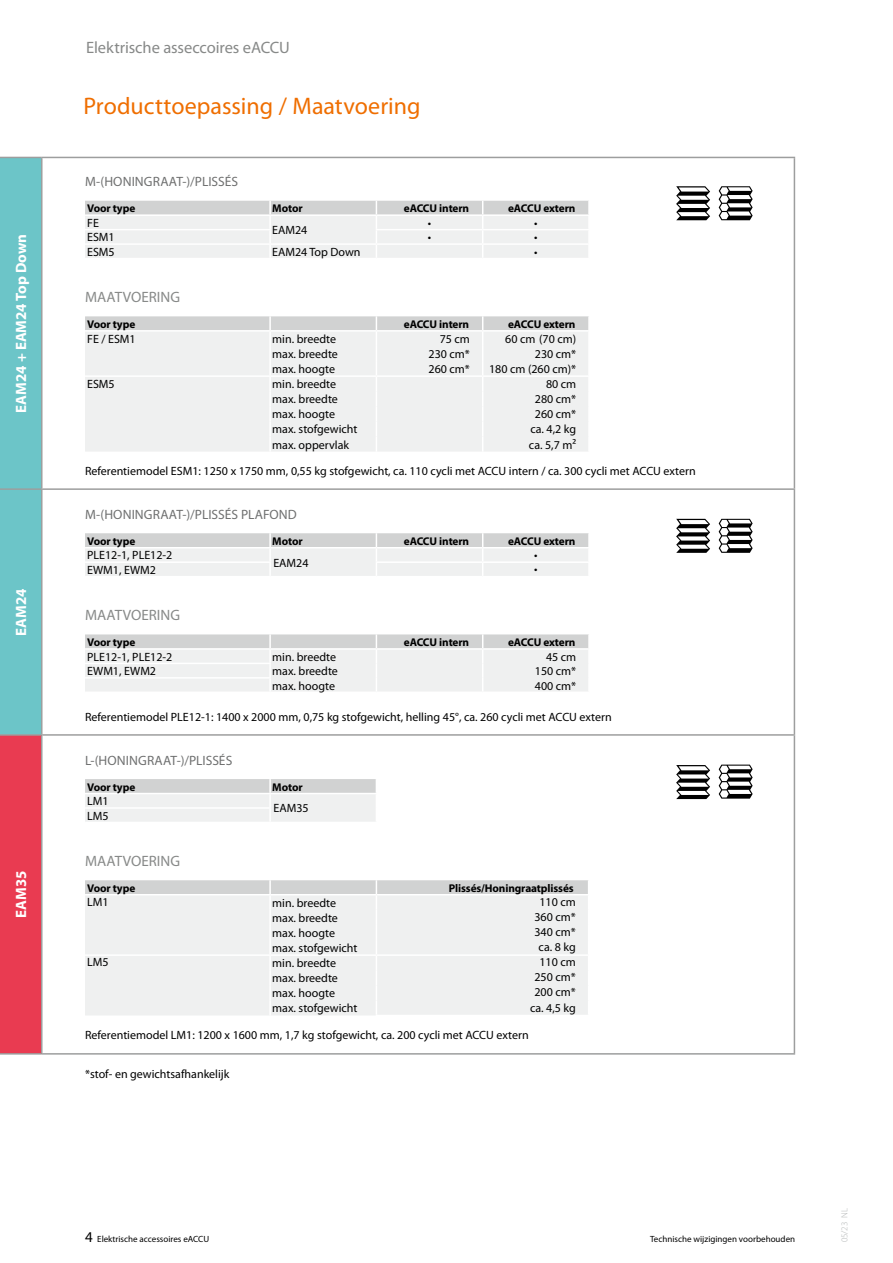
<style>
.page{position:relative;width:893px;height:1263px;background:#fff}
.page>*{position:absolute;margin:0;border:0;box-sizing:border-box;transform-origin:0 0}
.t1{font:24px "Myriad Pro";color:#ef6e00}
.t2{font:16.5px "Myriad Pro";letter-spacing:-.005em;color:#878988}
.t3{font:15px "Myriad Pro";letter-spacing:.005em;color:#878988}
.t4{font:700 15px "Myriad Pro";color:#fff}
.t5{font:13.5px "Myriad Pro";letter-spacing:.005em;color:#6f7070}
.t6{font:12px "Myriad Pro";color:#000}
.t7{font:700 11.25px "Myriad Pro";letter-spacing:-.01em;color:#000}
.t8{font:9px "Myriad Pro";color:#000}
.t9{font:300 9px "Myriad Pro";color:#b1b4b4}
.s1{font-size:15px}
</style>
<div class="page">
<div style="left:0;top:158px;width:41px;height:576px;background:#6cc5c8"></div>
<div style="left:0;top:735px;width:42px;height:319px;background:#e93b51"></div>
<hr style="left:0;top:157px;width:42px;height:1px;background:#9d9e9e">
<hr style="left:42px;top:157px;width:753px;height:1px;background:#9d9e9e">
<hr style="left:0;top:488px;width:42px;height:2px;background:#9d9e9e">
<hr style="left:42px;top:488px;width:753px;height:2px;background:#9d9e9e">
<hr style="left:0;top:734px;width:42px;height:2px;background:#9d9e9e">
<hr style="left:42px;top:734px;width:753px;height:2px;background:#9d9e9e">
<hr style="left:0;top:1053px;width:42px;height:1px;background:#9d9e9e">
<hr style="left:42px;top:1053px;width:753px;height:1px;background:#9d9e9e">
<hr style="left:794px;top:158px;width:1px;height:330px;background:#9d9e9e">
<hr style="left:794px;top:490px;width:1px;height:244px;background:#9d9e9e">
<hr style="left:794px;top:736px;width:1px;height:317px;background:#9d9e9e">
<hr style="left:41px;top:158px;width:2px;height:330px;background:#9d9e9e">
<hr style="left:41px;top:490px;width:2px;height:244px;background:#9d9e9e">
<hr style="left:41px;top:736px;width:2px;height:317px;background:#9d9e9e">
<svg style="left:676px;top:186px;width:34px;height:34px"></svg>
<svg style="left:676px;top:519px;width:34px;height:34px"></svg>
<svg style="left:676px;top:765px;width:34px;height:34px"></svg>
<svg style="left:719px;top:186px;width:34px;height:34px"></svg>
<svg style="left:719px;top:519px;width:34px;height:34px"></svg>
<svg style="left:719px;top:765px;width:34px;height:34px"></svg>
<svg style="left:85px;top:201px;width:504px;height:57px"></svg>
<svg style="left:85px;top:316px;width:504px;height:135px"></svg>
<hr style="left:85px;top:375px;width:185px;height:2px;background:#fff">
<hr style="left:270px;top:375px;width:106px;height:2px;background:#fff">
<hr style="left:376px;top:375px;width:107px;height:2px;background:#fff">
<hr style="left:483px;top:375px;width:107px;height:2px;background:#fff">
<svg style="left:85px;top:533px;width:504px;height:43px"></svg>
<svg style="left:85px;top:779px;width:291px;height:43px"></svg>
<svg style="left:85px;top:634px;width:504px;height:57px"></svg>
<svg style="left:85px;top:880px;width:503px;height:135px"></svg>
<p class="t4" style="left:11px;top:413px;width:180px;rotate:-90deg">EAM24 + EAM24 Top Down</p>
<p class="t4" style="left:11px;top:636px;width:49px;rotate:-90deg">EAM24</p>
<p class="t4" style="left:11px;top:918px;width:49px;rotate:-90deg">EAM35</p>
<h2 class="t2" style="left:86px;top:37px;width:205px">Elektrische asseccoires eACCU</h2>
<h1 class="t1" style="left:83px;top:91px;width:339px">Producttoepassing / Maatvoering</h1>
<p class="t5" style="left:85px;top:173px;width:155px">M-(HONINGRAAT-)/PLISSÉS</p>
<p class="t7" style="left:87px;top:201px;width:50px">Voor type</p>
<p class="t7" style="left:272px;top:201px;width:32px">Motor</p>
<p class="t7" style="left:404px;top:201px;width:67px">eACCU intern</p>
<p class="t7" style="left:508px;top:201px;width:69px">eACCU extern</p>
<p class="t6" style="left:87px;top:215px;width:13px">FE</p>
<p class="t6" style="left:272px;top:223px;width:37px">EAM24</p>
<p class="t6" style="left:428px;top:215px;width:5px">•</p>
<p class="t6" style="left:534px;top:215px;width:5px">•</p>
<p class="t6" style="left:87px;top:230px;width:29px">ESM1</p>
<p class="t6" style="left:428px;top:230px;width:5px">•</p>
<p class="t6" style="left:534px;top:230px;width:5px">•</p>
<p class="t6" style="left:87px;top:244px;width:29px">ESM5</p>
<p class="t6" style="left:272px;top:244px;width:90px">EAM24 Top Down</p>
<p class="t6" style="left:534px;top:244px;width:5px">•</p>
<p class="t3" style="left:85px;top:288px;width:97px">MAATVOERING</p>
<p class="t7" style="left:87px;top:317px;width:50px">Voor type</p>
<p class="t7" style="left:404px;top:317px;width:67px">eACCU intern</p>
<p class="t7" style="left:508px;top:317px;width:69px">eACCU extern</p>
<p class="t6" style="left:87px;top:331px;width:50px">FE / ESM1</p>
<p class="t6" style="left:272px;top:331px;width:65px">min. breedte</p>
<p class="t6" style="left:440px;top:331px;width:32px">75 cm</p>
<p class="t6" style="left:505px;top:331px;width:73px">60 cm (70 cm)</p>
<p class="t6" style="left:272px;top:347px;width:67px">max. breedte</p>
<p class="t6" style="left:429px;top:347px;width:43px">230 cm*</p>
<p class="t6" style="left:535px;top:347px;width:43px">230 cm*</p>
<p class="t6" style="left:272px;top:362px;width:64px">max. hoogte</p>
<p class="t6" style="left:429px;top:362px;width:43px">260 cm*</p>
<p class="t6" style="left:489px;top:362px;width:89px">180 cm (260 cm)*</p>
<p class="t6" style="left:87px;top:377px;width:29px">ESM5</p>
<p class="t6" style="left:272px;top:377px;width:65px">min. breedte</p>
<p class="t6" style="left:546px;top:377px;width:32px">80 cm</p>
<p class="t6" style="left:272px;top:392px;width:67px">max. breedte</p>
<p class="t6" style="left:535px;top:392px;width:43px">280 cm*</p>
<p class="t6" style="left:272px;top:407px;width:64px">max. hoogte</p>
<p class="t6" style="left:535px;top:407px;width:43px">260 cm*</p>
<p class="t6" style="left:272px;top:422px;width:87px">max. stofgewicht</p>
<p class="t6" style="left:530px;top:422px;width:47px">ca. 4,2 kg</p>
<p class="t6" style="left:272px;top:437px;width:78px">max. oppervlak</p>
<p class="t6" style="left:529px;top:437px;width:49px">ca. 5,7 m²</p>
<p class="t6" style="left:85px;top:464px;width:612px">Referentiemodel ESM1: 1250 x 1750 mm, 0,55 kg stofgewicht, ca. 110 cycli met ACCU intern / ca. 300 cycli met ACCU extern</p>
<p class="t5" style="left:85px;top:506px;width:213px">M-(HONINGRAAT-)/PLISSÉS PLAFOND</p>
<p class="t7" style="left:87px;top:534px;width:50px">Voor type</p>
<p class="t7" style="left:272px;top:534px;width:32px">Motor</p>
<p class="t7" style="left:404px;top:534px;width:67px">eACCU intern</p>
<p class="t7" style="left:508px;top:534px;width:69px">eACCU extern</p>
<p class="t6" style="left:87px;top:548px;width:87px">PLE12-1, PLE12-2</p>
<p class="t6" style="left:273px;top:555px;width:37px">EAM24</p>
<p class="t6" style="left:534px;top:547px;width:5px">•</p>
<p class="t6" style="left:87px;top:562px;width:70px">EWM1, EWM2</p>
<p class="t6" style="left:534px;top:562px;width:5px">•</p>
<p class="t3" style="left:85px;top:606px;width:97px">MAATVOERING</p>
<p class="t7" style="left:87px;top:635px;width:50px">Voor type</p>
<p class="t7" style="left:404px;top:635px;width:67px">eACCU intern</p>
<p class="t7" style="left:508px;top:635px;width:69px">eACCU extern</p>
<p class="t6" style="left:87px;top:649px;width:87px">PLE12-1, PLE12-2</p>
<p class="t6" style="left:272px;top:649px;width:65px">min. breedte</p>
<p class="t6" style="left:546px;top:649px;width:32px">45 cm</p>
<p class="t6" style="left:87px;top:664px;width:70px">EWM1, EWM2</p>
<p class="t6" style="left:272px;top:664px;width:67px">max. breedte</p>
<p class="t6" style="left:535px;top:664px;width:43px">150 cm*</p>
<p class="t6" style="left:272px;top:678px;width:64px">max. hoogte</p>
<p class="t6" style="left:535px;top:678px;width:43px">400 cm*</p>
<p class="t6" style="left:85px;top:710px;width:528px">Referentiemodel PLE12-1: 1400 x 2000 mm, 0,75 kg stofgewicht, helling 45°, ca. 260 cycli met ACCU extern</p>
<p class="t5" style="left:85px;top:752px;width:149px">L-(HONINGRAAT-)/PLISSÉS</p>
<p class="t7" style="left:87px;top:779px;width:50px">Voor type</p>
<p class="t7" style="left:272px;top:779px;width:32px">Motor</p>
<p class="t6" style="left:87px;top:794px;width:23px">LM1</p>
<p class="t6" style="left:274px;top:801px;width:37px">EAM35</p>
<p class="t6" style="left:87px;top:808px;width:23px">LM5</p>
<p class="t3" style="left:85px;top:851px;width:97px">MAATVOERING</p>
<p class="t7" style="left:87px;top:880px;width:50px">Voor type</p>
<p class="t7" style="left:449px;top:880px;width:126px">Plissés/Honingraatplissés</p>
<p class="t6" style="left:87px;top:894px;width:23px">LM1</p>
<p class="t6" style="left:272px;top:895px;width:65px">min. breedte</p>
<p class="t6" style="left:539px;top:894px;width:38px">110 cm</p>
<p class="t6" style="left:272px;top:910px;width:67px">max. breedte</p>
<p class="t6" style="left:534px;top:909px;width:43px">360 cm*</p>
<p class="t6" style="left:272px;top:925px;width:64px">max. hoogte</p>
<p class="t6" style="left:534px;top:925px;width:43px">340 cm*</p>
<p class="t6" style="left:272px;top:941px;width:87px">max. stofgewicht</p>
<p class="t6" style="left:539px;top:940px;width:39px">ca. 8 kg</p>
<p class="t6" style="left:87px;top:955px;width:23px">LM5</p>
<p class="t6" style="left:272px;top:956px;width:65px">min. breedte</p>
<p class="t6" style="left:539px;top:955px;width:38px">110 cm</p>
<p class="t6" style="left:272px;top:971px;width:67px">max. breedte</p>
<p class="t6" style="left:534px;top:970px;width:43px">250 cm*</p>
<p class="t6" style="left:272px;top:986px;width:64px">max. hoogte</p>
<p class="t6" style="left:534px;top:985px;width:43px">200 cm*</p>
<p class="t6" style="left:272px;top:1001px;width:87px">max. stofgewicht</p>
<p class="t6" style="left:530px;top:1000px;width:47px">ca. 4,5 kg</p>
<p class="t6" style="left:85px;top:1028px;width:445px">Referentiemodel LM1: 1200 x 1600 mm, 1,7 kg stofgewicht, ca. 200 cycli met ACCU extern</p>
<p class="t6" style="left:85px;top:1066px;width:146px">*stof- en gewichtsafhankelijk</p>
<p class="t8" style="left:85px;top:1233px;width:126px"><span class="s1">4</span> Elektrische accessoires eACCU</p>
<p class="t8" style="left:650px;top:1233px;width:147px">Technische wijzigingen voorbehouden</p>
<p class="t9" style="left:839px;top:1242px;width:36px;rotate:-90deg">05/23 NL</p>
</div>
